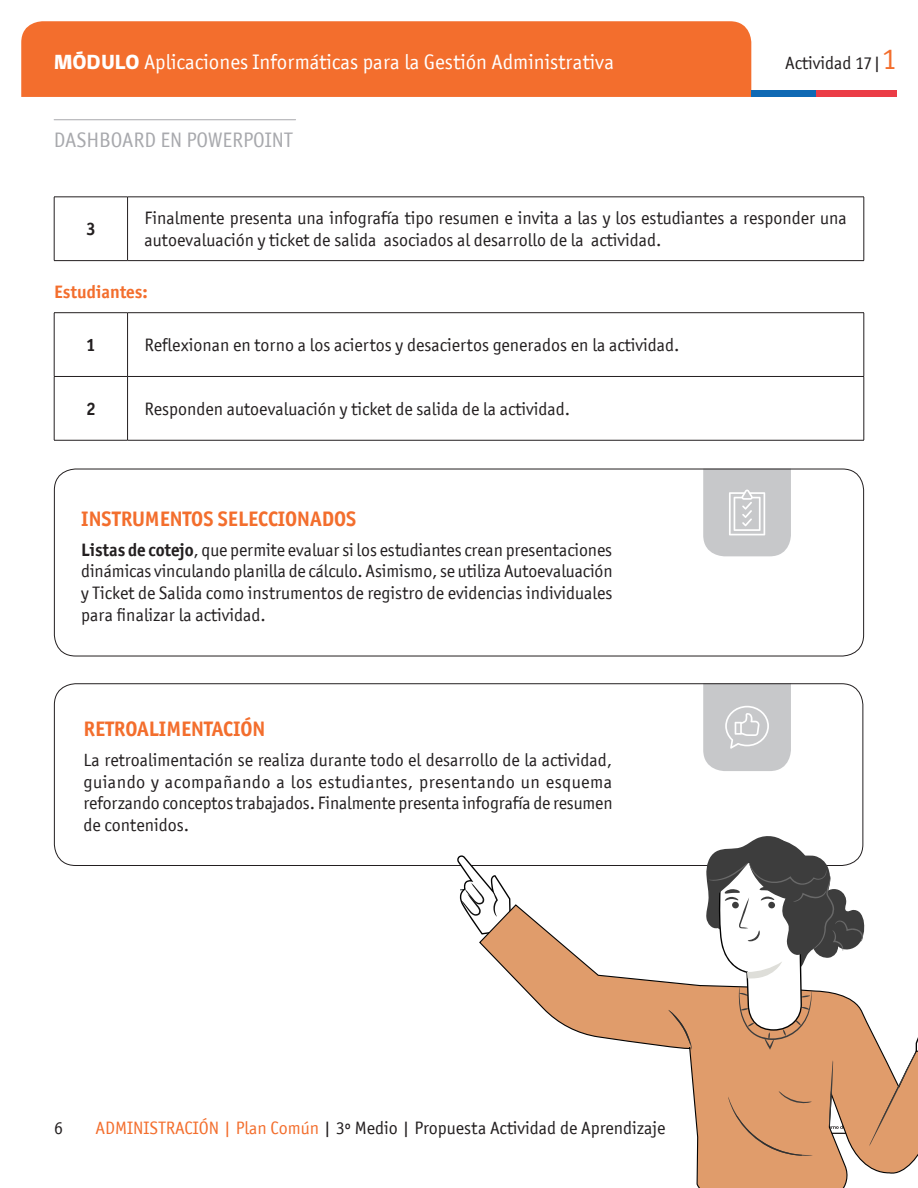
<style>
.page{position:relative;width:918px;height:1188px;background:#fff}
.page>*{position:absolute;margin:0;border:0;box-sizing:border-box;transform-origin:0 0}
.t1{font:21px "Officina San ITC";color:#fff}
.titulo_4__naranja_al{font:700 21px "Officina San ITC";color:#f36e2d}
.t2{font:21px "Officina San ITC";color:#a8a9ad}
.t3{font:18px/21.6px "Officina San ITC";color:#231f20;text-align:justify}
.t4{font:700 18px "Officina San ITC";color:#f36e2d}
.t5{font:700 18px "Officina San ITC";color:#231f20}
.s1{font-family:"gob CL";font-weight:800}
.s2{font-size:30px;color:#f36e2d}
.s3{font-weight:700}
.s4{color:#f36e2d}
</style>
<div class="page">
<div style="left:21px;top:21px;width:730px;height:76px;background:#f36e2d"></div>
<div style="left:751px;top:90px;width:65px;height:7px;background:#0f69b4"></div>
<div style="left:816px;top:90px;width:81px;height:7px;background:#eb3c46"></div>
<hr style="left:54px;top:197px;width:74px;height:1px;background:#231f20">
<hr style="left:54px;top:197px;width:1px;height:63px;background:#231f20">
<hr style="left:128px;top:197px;width:736px;height:1px;background:#231f20">
<hr style="left:127px;top:197px;width:1px;height:63px;background:#231f20">
<hr style="left:864px;top:197px;width:1px;height:63px;background:#231f20">
<hr style="left:54px;top:260px;width:74px;height:1px;background:#231f20">
<hr style="left:128px;top:260px;width:736px;height:1px;background:#231f20">
<hr style="left:54px;top:312px;width:74px;height:1px;background:#231f20">
<hr style="left:54px;top:313px;width:1px;height:63px;background:#231f20">
<hr style="left:128px;top:312px;width:736px;height:1px;background:#231f20">
<hr style="left:127px;top:313px;width:1px;height:63px;background:#231f20">
<hr style="left:864px;top:313px;width:1px;height:63px;background:#231f20">
<hr style="left:54px;top:376px;width:74px;height:1px;background:#231f20">
<hr style="left:54px;top:377px;width:1px;height:63px;background:#231f20">
<hr style="left:128px;top:376px;width:736px;height:1px;background:#231f20">
<hr style="left:127px;top:377px;width:1px;height:63px;background:#231f20">
<hr style="left:864px;top:377px;width:1px;height:63px;background:#231f20">
<hr style="left:54px;top:440px;width:74px;height:1px;background:#231f20">
<hr style="left:128px;top:440px;width:736px;height:1px;background:#231f20">
<svg style="left:703px;top:471px;width:88px;height:85px;background:#cccdcf"></svg>
<svg style="left:703px;top:683px;width:88px;height:88px;background:#c9cacc"></svg>
<div style="left:54px;top:684px;width:809px;height:182px;border:1px solid #231f20;border-radius:21px"></div>
<div style="left:54px;top:469px;width:810px;height:187px;border:1px solid #231f20;border-radius:21px"></div>
<svg style="left:457px;top:855px;width:54px;height:74px"></svg>
<svg style="left:478px;top:903px;width:440px;height:285px"></svg>
<svg style="left:668px;top:1010px;width:24px;height:40px"></svg>
<svg style="left:706px;top:834px;width:212px;height:322px"></svg>
<hr style="left:54px;top:119px;width:242px;height:1px;background:#a8a9ad">
<p class="t1" style="left:54px;top:50px;width:562px"><span class="s1">MÓDULO</span> Aplicaciones Informáticas para la Gestión Administrativa</p>
<p class="t3" style="left:785px;top:52px;width:113px">Actividad 17|<span class="s2">1</span></p>
<p class="t2" style="left:54px;top:128px;width:240px">DASHBOARD EN POWERPOINT</p>
<p class="t3" style="left:145px;top:207px;width:704px;line-height:22.5px">Finalmente presenta una infografía tipo resumen e invita a las y los estudiantes a responder una autoevaluación y ticket de salida asociados al desarrollo de la actividad.</p>
<p class="t4" style="left:54px;top:281px;width:95px">Estudiantes:</p>
<p class="t5" style="left:86px;top:218px;width:11px">3</p>
<p class="t5" style="left:86px;top:334px;width:11px">1</p>
<p class="t3" style="left:145px;top:334px;width:536px">Reflexionan en torno a los aciertos y desaciertos generados en la actividad.</p>
<p class="t5" style="left:86px;top:398px;width:11px">2</p>
<p class="t3" style="left:145px;top:398px;width:427px">Responden autoevaluación y ticket de salida de la actividad.</p>
<p class="titulo_4__naranja_al" style="left:81px;top:506px;width:277px">INSTRUMENTOS SELECCIONADOS</p>
<p class="t3" style="left:81px;top:539px;width:533px"><span class="s3">Listas de cotejo</span>, que permite evaluar si los estudiantes crean presentaciones dinámicas vinculando planilla de cálculo. Asimismo, se utiliza Autoevaluación y Ticket de Salida como instrumentos de registro de evidencias individuales para finalizar la actividad.</p>
<p class="titulo_4__naranja_al" style="left:84px;top:716px;width:183px">RETROALIMENTACIÓN</p>
<p class="t3" style="left:84px;top:749px;width:531px">La retroalimentación se realiza durante todo el desarrollo de la actividad, guiando y acompañando a los estudiantes, presentando un esquema reforzando conceptos trabajados. Finalmente presenta infografía de resumen de contenidos.</p>
<p class="t3" style="left:54px;top:1117px;width:10px">6</p>
<p class="t3" style="left:95px;top:1117px;width:572px"><span class="s4">ADMINISTRACIÓN | Plan Común</span> | 3º Medio | Propuesta Actividad de Aprendizaje</p>
</div>
